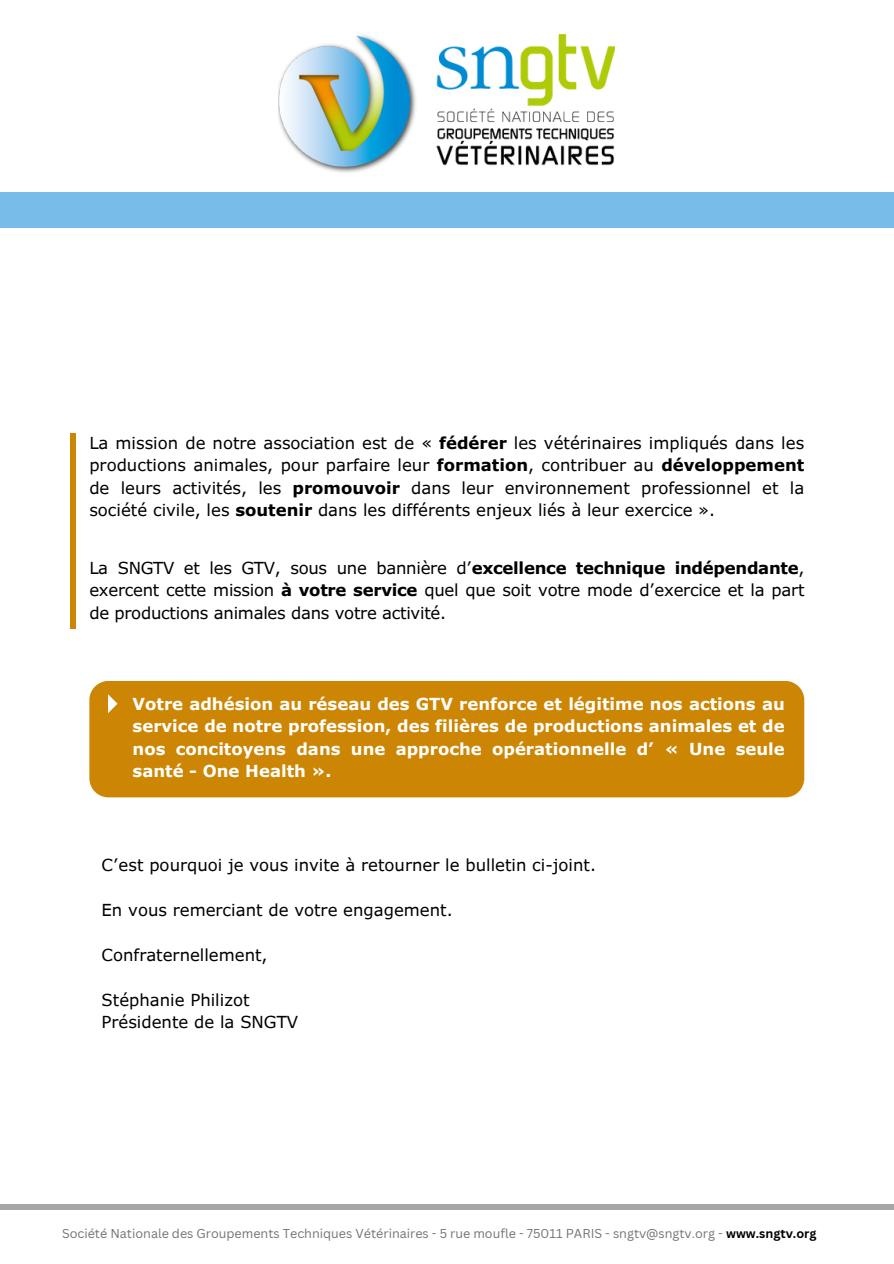
<style>
.page{position:relative;width:894px;height:1264px;background:#fff}
.page>*{position:absolute;margin:0;border:0;box-sizing:border-box;transform-origin:0 0}
.t1{font:16.5px/22.5px "Verdana Pro";color:#000;text-align:justify}
.t2{font:700 16.5px/22.5px "Verdana Pro";color:#fff;text-align:justify}
.t3{font:12.6px "Canva Sans";color:#737373}
.s1{font-weight:700}
.s2{font-weight:700;color:#000}
</style>
<div class="page">
<div style="left:0;top:193px;width:893px;height:35px;background:#78bde9"></div>
<img style="left:278px;top:33px;width:336px;height:140px">
<div style="left:89px;top:681px;width:715px;height:116px;background:#cd8604;border-radius:19px"></div>
<svg style="left:108px;top:694px;width:9px;height:19px"></svg>
<div style="left:70px;top:433px;width:5px;height:196px;background:#cd8604"></div>
<div style="left:0;top:1204px;width:893px;height:5px;background:#a6a6a6"></div>
<h2 class="t1" style="left:89px;top:431px;width:716px">La mission de notre association est de « <span class="s1">fédérer</span> les vétérinaires impliqués dans les productions animales, pour parfaire leur <span class="s1">formation</span>, contribuer au <span class="s1">développement </span>de leurs activités, les <span class="s1">promouvoir</span> dans leur environnement professionnel et la société civile, les <span class="s1">soutenir</span> dans les différents enjeux liés à leur exercice ».</h2>
<h2 class="t1" style="left:89px;top:556px;width:716px">La SNGTV et les GTV, sous une bannière d’<span class="s1">excellence technique indépendante</span>, exercent cette mission <span class="s1">à votre service</span> quel que soit votre mode d’exercice et la part de productions animales dans votre activité.</h2>
<h1 class="t2" style="left:132px;top:692px;width:653px">Votre adhésion au réseau des GTV renforce et légitime nos actions au service de notre profession, des filières de productions animales et de nos concitoyens dans une approche opérationnelle d’ « Une seule santé - One Health ».</h1>
<h2 class="t1" style="left:101px;top:852px;width:496px">C’est pourquoi je vous invite à retourner le bulletin ci-joint.</h2>
<h2 class="t1" style="left:101px;top:897px;width:352px">En vous remerciant de votre engagement.</h2>
<h2 class="t1" style="left:101px;top:942px;width:167px">Confraternellement,</h2>
<h2 class="t1" style="left:101px;top:987px;width:198px">Stéphanie Philizot<br>Présidente de la SNGTV</h2>
<p class="t3" style="left:62px;top:1224px;width:755px">Société Nationale des Groupements Techniques Vétérinaires - 5 rue moufle - 75011 PARIS - sngtv@sngtv.org - <span class="s2">www.sngtv.org</span></p>
</div>
